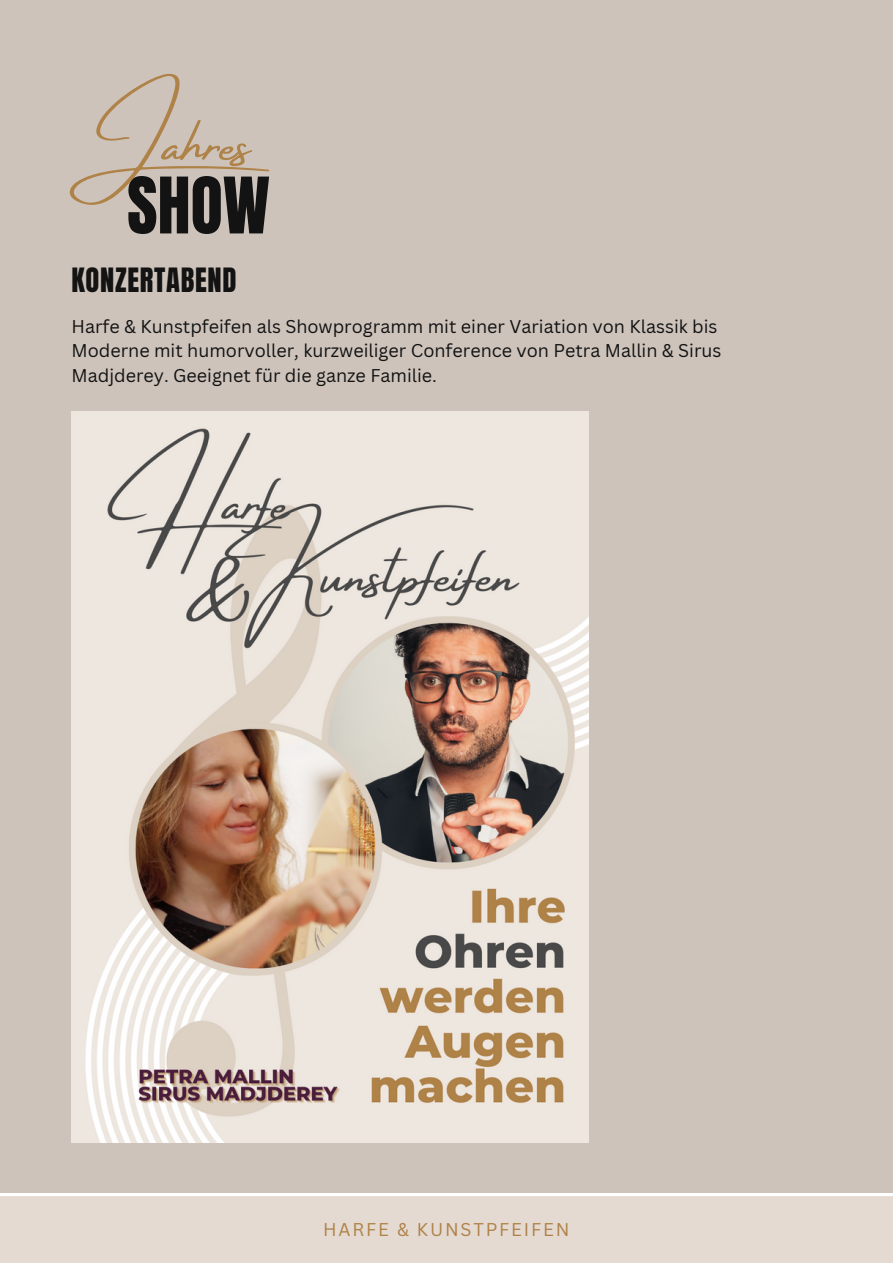
<style>
.page{position:relative;width:893px;height:1264px;background:#fff}
.page>*{position:absolute;margin:0;border:0;box-sizing:border-box;transform-origin:0 0}
.t1{font:66.15px "Anton";color:#131313}
.t2{font:60px "Amsterdam Four";color:#af8248}
.t3{font:28.5px "Anton";letter-spacing:.025em;color:#131313}
.t4{font:18px/24.8px "Canva Sans";color:#131313}
.t5{font:18px "Canva Sans";letter-spacing:.1em;color:#af8248}
</style>
<div class="page">
<div style="left:0;top:0;width:892px;height:1262px;background:#cdc3bb"></div>
<div style="left:0;top:1193px;width:892px;height:69px;background:#e4dad1"></div>
<img style="left:71px;top:411px;width:518px;height:731px">
<p class="t2" style="left:68px;top:111px;width:203px">Jahres</p>
<p class="t1" style="left:127px;top:158px;width:144px">SHOW</p>
<p class="t3" style="left:71px;top:259px;width:166px">KONZERTABEND</p>
<p class="t4" style="left:71px;top:313px;width:651px">Harfe &amp; Kunstpfeifen als Showprogramm mit einer Variation von Klassik bis<br>Moderne mit humorvoller, kurzweiliger Conference von Petra Mallin &amp; Sirus<br>Madjderey. Geeignet für die ganze Familie.</p>
<p class="t5" style="left:323px;top:1216px;width:248px">HARFE &amp; KUNSTPFEIFEN</p>
</div>
